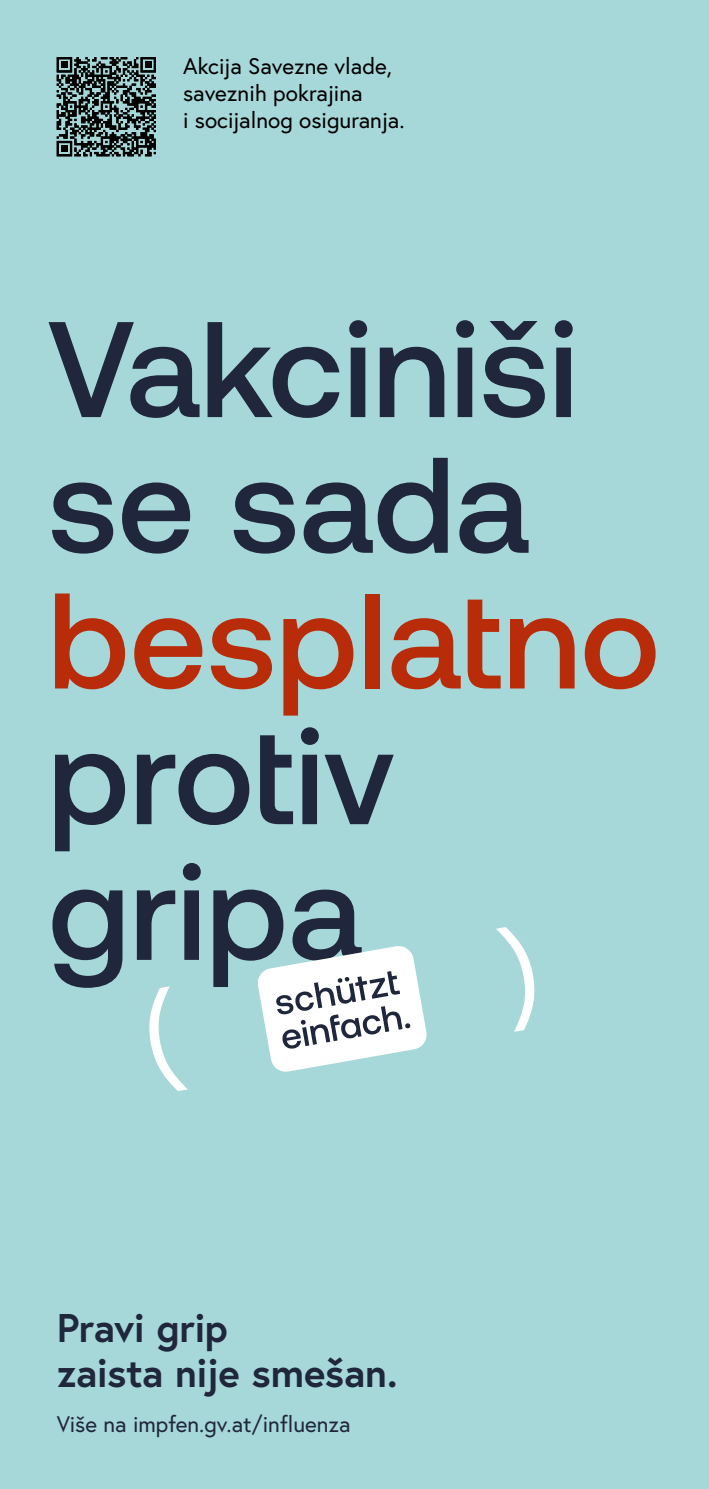
<style>
.page{position:relative;width:709px;height:1489px;background:#fff}
.page>*{position:absolute;margin:0;border:0;box-sizing:border-box;transform-origin:0 0}
.t1{font:500 135.5px/135.5px "Aeonik";color:#20273c}
.t2{font:700 40px/45px "Europa Austria";letter-spacing:-.015em;color:#20273c}
.t3{font:22.5px/26.8px "Europa Austria";color:#000}
.t4{font:22.5px "Europa Austria";color:#20273c}
.s1{color:#b92c0a}
</style>
<div class="page">
<div style="left:0;top:0;width:709px;height:1488px;background:#a7d8d9"></div>
<svg style="left:57px;top:57px;width:99px;height:99px"></svg>
<div style="left:61px;top:145px;width:7px;height:7px;background:#000"></div>
<svg style="left:149px;top:986px;width:39px;height:104px"></svg>
<svg style="left:496px;top:927px;width:39px;height:104px"></svg>
<svg style="left:257px;top:946px;width:170px;height:126px"></svg>
<p class="t3" style="left:183px;top:53px;width:223px">Akcija Savezne vlade, saveznih pokrajina<br>i socijalnog osiguranja.</p>
<p class="t1" style="left:48px;top:302px;width:614px">Vakciniši se sada <span class="s1">besplatno </span>protiv gripa</p>
<p class="t2" style="left:57px;top:1304px;width:342px">Pravi grip<br>zaista nije smešan.</p>
<p class="t4" style="left:57px;top:1409px;width:295px">Više na impfen.gv.at/influenza</p>
</div>
